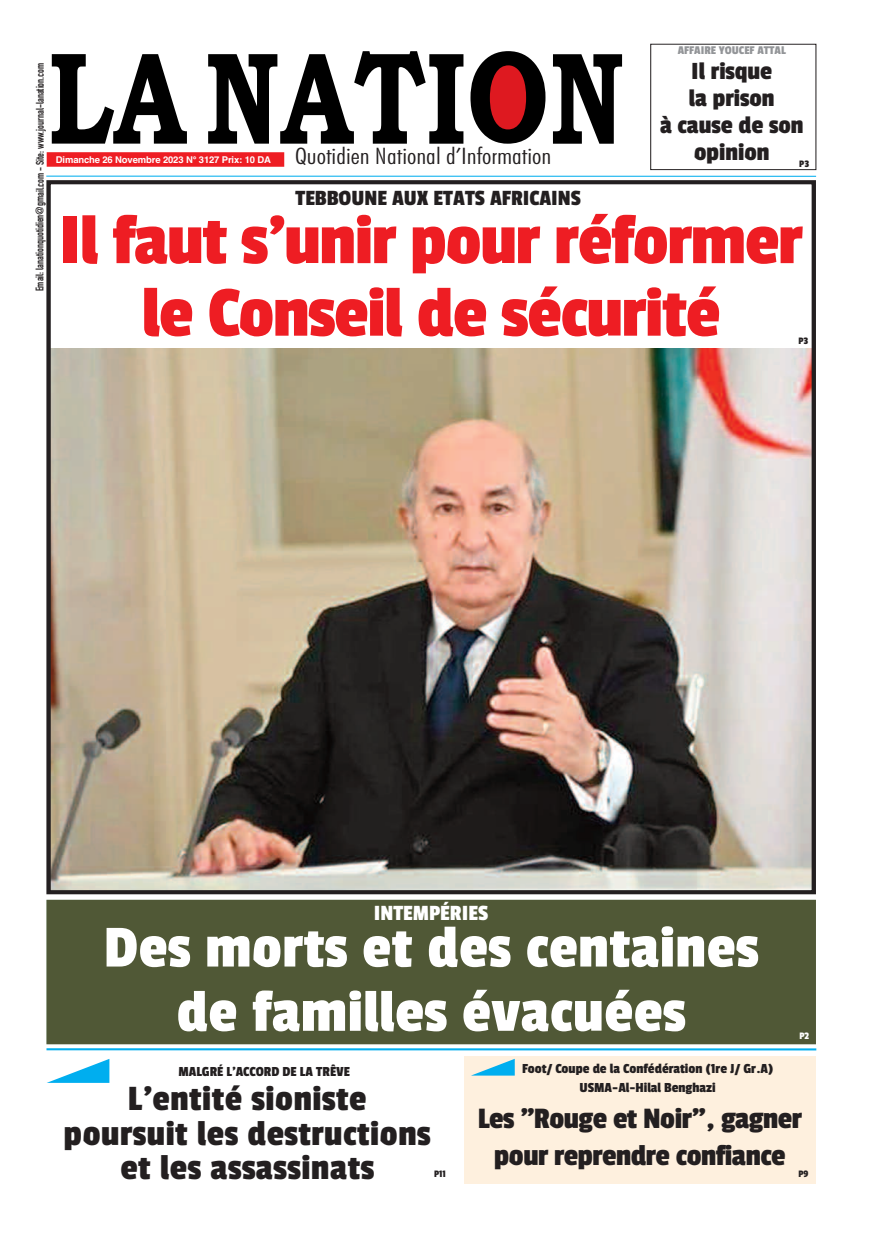
<style>
.page{position:relative;width:893px;height:1234px;background:#fff}
.page>*{position:absolute;margin:0;border:0;box-sizing:border-box;transform-origin:0 0}
.t1{font:74.55px/72.4px "Passion One";letter-spacing:-.015em;color:#ee1d23;text-align:center;scale:1.05 1}
.t2{font:62.1px/64.2px "Passion One";letter-spacing:.01em;color:#fff;text-align:center;scale:1.05 1}
.t3{font:37.35px/34.2px "Passion One";letter-spacing:.015em;color:#231f20;text-align:center;scale:1.05 1}
.t4{font:31.05px/37.3px "Passion One";letter-spacing:-.015em;color:#231f20;text-align:center;scale:1.05 1}
.t5{font:25.95px/27px "Passion One";color:#231f20;text-align:center;scale:1.05 1}
.t6{font:300 condensed 22.8px "Futura BT";color:#231f20;scale:1.21 1}
.t7{font:22.8px "Passion One";color:#231f20;scale:1.05 1}
.t8{font:22.8px "Passion One";color:#fff;scale:1.05 1}
.t9{font:14.55px/19.6px "Passion One";color:#231f20;text-align:center;scale:1.05 1}
.t10{font:12.45px "Passion One";color:#939598;scale:1.05 1}
.t11{font:700 10.8px "DIN Condensed";color:#231f20;scale:.95 1}
.t12{font:10.35px "Passion One";color:#231f20;scale:1.05 1}
.t13{font:10.35px "Passion One";color:#fff;scale:1.05 1}
.t14{font:700 9.3px "Helvetica";letter-spacing:-.015em;color:#fff}
</style>
<div class="page">
<img style="left:51px;top:348px;width:760px;height:541px">
<div style="left:46px;top:180px;width:770px;height:714px;border:4px solid #231f20"></div>
<div style="left:465px;top:1055px;width:351px;height:127px;background:#fef0de"></div>
<div style="left:47px;top:152px;width:237px;height:15px;background:#ee1d23"></div>
<svg style="left:52px;top:54px;width:135px;height:90px"></svg>
<svg style="left:208px;top:51px;width:255px;height:93px"></svg>
<svg style="left:470px;top:51px;width:75px;height:93px"></svg>
<svg style="left:553px;top:54px;width:69px;height:90px"></svg>
<hr style="left:46px;top:175px;width:770px;height:2px;background:#00aeef">
<div style="left:650px;top:44px;width:166px;height:126px;border:1px solid #231f20"></div>
<svg style="left:49px;top:1059px;width:60px;height:23px"></svg>
<svg style="left:472px;top:1058px;width:43px;height:17px"></svg>
<hr style="left:46px;top:1047px;width:770px;height:3px;background:#00aeef">
<div style="left:46px;top:899px;width:770px;height:144px;background:#505836"></div>
<p class="t11" style="left:34px;top:291px;width:242px;rotate:-90deg">Email: lanationquotidien@gmail.com - Site: www.journal-lanation.com</p>
<p class="t14" style="left:56px;top:154px;width:217px">Dimanche 26 Novembre 2023 N° 3127 Prix: 10 DA</p>
<h3 class="t6" style="left:295px;top:143px;width:213px">Quotidien National d’Information</h3>
<p class="t10" style="left:678px;top:44px;width:104px">AFFAIRE YOUCEF ATTAL</p>
<h3 class="t5" style="left:660px;top:57px;width:138px">Il risque<br>la prison<br>à cause de son opinion</h3>
<p class="t12" style="left:799px;top:158px;width:11px">P3</p>
<h3 class="t7" style="left:296px;top:186px;width:273px">TEBBOUNE AUX ETATS AFRICAINS</h3>
<h1 class="t1" style="left:59px;top:203px;width:709px">Il faut s’unir pour réformer le Conseil de sécurité</h1>
<p class="t12" style="left:798px;top:335px;width:11px">P3</p>
<h3 class="t8" style="left:374px;top:900px;width:110px">INTEMPÉRIES</h3>
<h2 class="t2" style="left:104px;top:914px;width:625px">Des morts et des centaines de familles évacuées</h2>
<p class="t13" style="left:799px;top:1029px;width:11px">P2</p>
<p class="t9" style="left:178px;top:1061px;width:165px">MALGRÉ L’ACCORD DE LA TRÊVE</p>
<h3 class="t3" style="left:64px;top:1081px;width:351px">L’entité sioniste poursuit les destructions et les assassinats</h3>
<p class="t12" style="left:434px;top:1168px;width:13px">P11</p>
<p class="t9" style="left:522px;top:1057px;width:241px">Foot/ Coupe de la Confédération (1re J/ Gr.A)<br>USMA-Al-Hilal Benghazi</p>
<h3 class="t4" style="left:478px;top:1098px;width:310px">Les "Rouge et Noir", gagner pour reprendre confiance</h3>
<p class="t12" style="left:798px;top:1168px;width:11px">P9</p>
</div>
